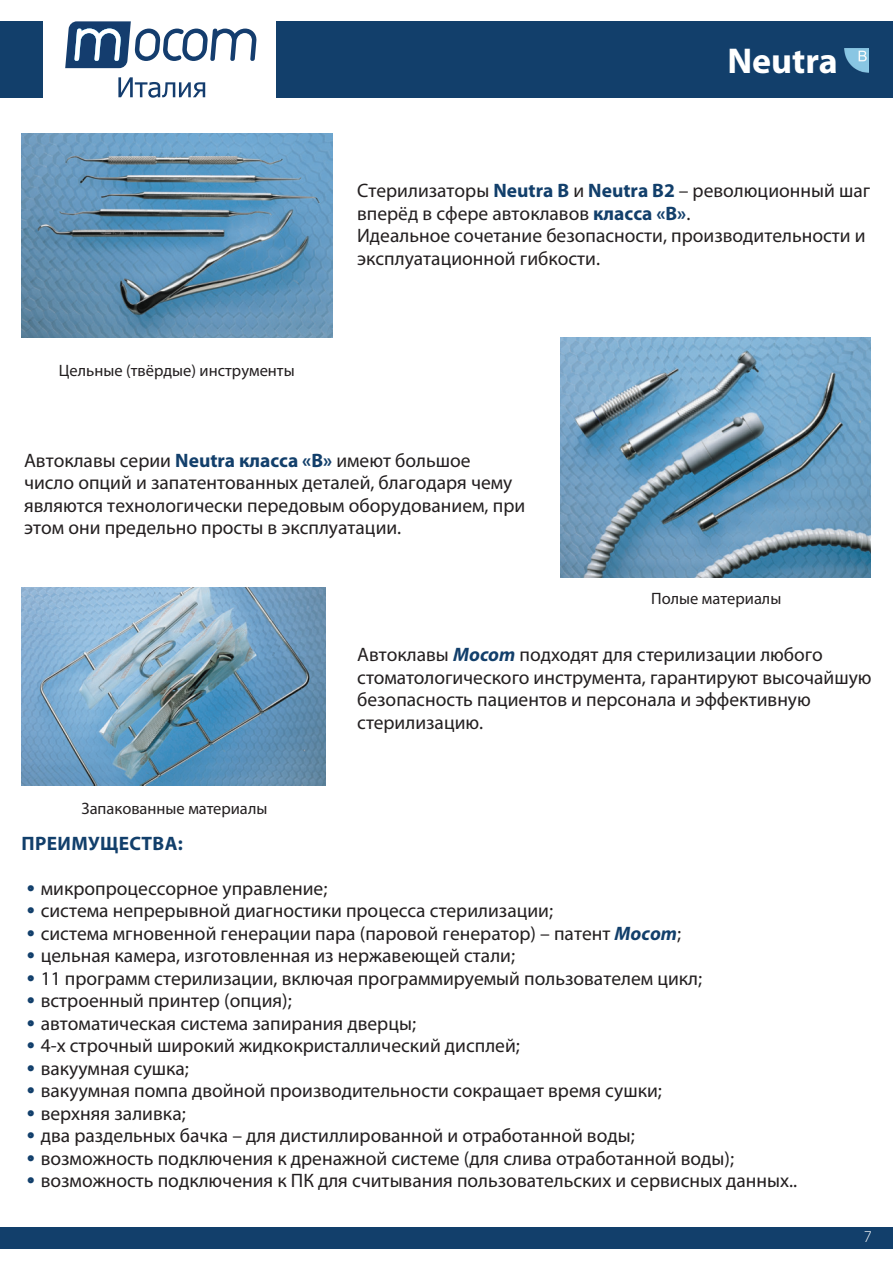
<style>
.page{position:relative;width:893px;height:1263px;background:#fff}
.page>*{position:absolute;margin:0;border:0;box-sizing:border-box;transform-origin:0 0}
.t1{font:700 36px "Myriad Pro";color:#fff}
.t2{font:19.5px/22.5px "Myriad Pro";color:#231f20}
.t3{font:700 19.5px "Myriad Pro";letter-spacing:.02em;color:#123f6b}
.t4{font:16.5px "Myriad Pro";color:#231f20}
.t5{font:300 16.5px "Myriad Pro";color:#fff}
.s1{font-weight:700;color:#123f6b}
.s2{font-weight:700;font-style:italic;color:#123f6b}
</style>
<div class="page">
<div style="left:0;top:1227px;width:893px;height:22px;background:#123f6b"></div>
<div style="left:276px;top:21px;width:617px;height:77px;background:#123f6b"></div>
<img style="left:21px;top:134px;width:311px;height:204px">
<img style="left:844px;top:49px;width:25px;height:24px">
<img style="left:561px;top:338px;width:309px;height:239px">
<svg style="left:65px;top:21px;width:191px;height:47px"></svg>
<svg style="left:118px;top:77px;width:87px;height:21px"></svg>
<div style="left:0;top:21px;width:43px;height:77px;background:#123f6b"></div>
<img style="left:21px;top:587px;width:304px;height:198px">
<h1 class="t1" style="left:727px;top:37px;width:112px">Neutra</h1>
<p class="t4" style="left:59px;top:361px;width:237px">Цельные (твёрдые) инструменты</p>
<p class="t2" style="left:357px;top:179px;width:515px">Стерилизаторы <span class="s1">Neutra B</span> и <span class="s1">Neutra B2</span> – революционный шаг вперёд в сфере автоклавов <span class="s1">класса «в»</span>.<br>Идеальное сочетание безопасности, производительности и эксплуатационной гибкости.</p>
<p class="t2" style="left:24px;top:448px;width:503px">Автоклавы серии <span class="s1">Neutra класса «в»</span> имеют большое число опций и запатентованных деталей, благодаря чему являются технологически передовым оборудованием, при этом они предельно просты в эксплуатации.</p>
<p class="t4" style="left:651px;top:588px;width:132px">Полые материалы</p>
<p class="t2" style="left:357px;top:643px;width:516px">Автоклавы <span class="s2">Mocom</span> подходят для стерилизации любого стоматологического инструмента, гарантируют высочайшую безопасность пациентов и персонала и эффективную стерилизацию.</p>
<p class="t4" style="left:82px;top:798px;width:187px">Запакованные материалы</p>
<p class="t3" style="left:21px;top:830px;width:163px">ПреимУЩеСтвА:</p>
<p class="t2" style="left:41px;top:876px;width:758px">микропроцессорное управление;<br>система непрерывной диагностики процесса стерилизации;<br>система мгновенной генерации пара (паровой генератор) – патент <span class="s2">Mocom</span>;<br>цельная камера, изготовленная из нержавеющей стали;<br>11 программ стерилизации, включая программируемый пользователем цикл; встроенный принтер (опция);<br>автоматическая система запирания дверцы;<br>4-х строчный широкий жидкокристаллический дисплей;<br>вакуумная сушка;<br>вакуумная помпа двойной производительности сокращает время сушки;<br>верхняя заливка;<br>два раздельных бачка – для дистиллированной и отработанной воды;<br>возможность подключения к дренажной системе (для слива отработанной воды); возможность подключения к ПК для считывания пользовательских и сервисных данных..</p>
<p class="t5" style="left:864px;top:1227px;width:10px">7</p>
</div>
